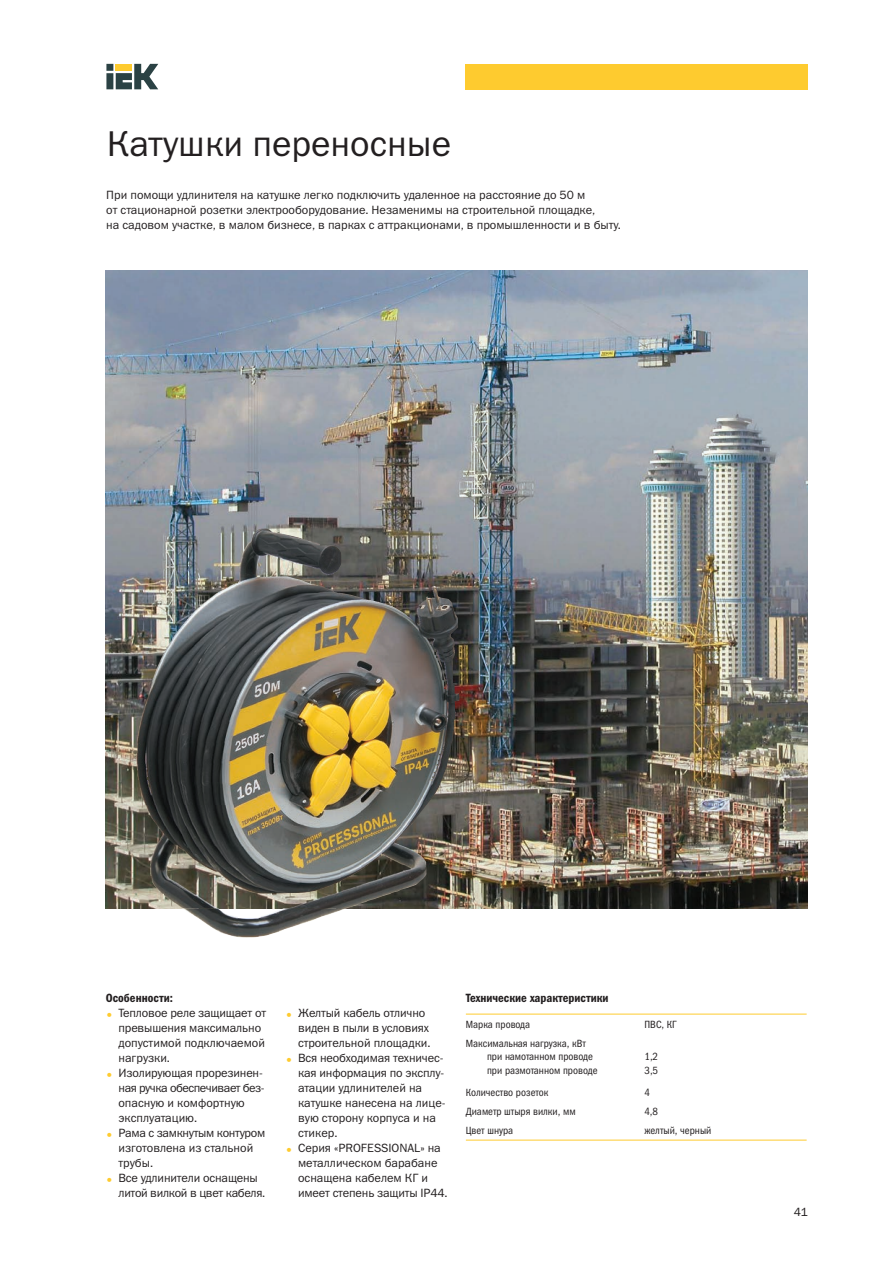
<style>
.page{position:relative;width:893px;height:1263px;background:#fff}
.page>*{position:absolute;margin:0;border:0;box-sizing:border-box;transform-origin:0 0}
.t1{font:36px "Franklin Gothic Book C";color:#231f20}
.t2{font:12px/15px "Franklin Gothic Book C";color:#231f20}
.t3{font:12px/15px "Franklin Gothic Book C";letter-spacing:-.025em;color:#231f20}
.t4{font:12px "Franklin Gothic Demi Cond C";color:#231f20}
.t5{font:10.5px/13.5px "Franklin Gothic Book Cond C";color:#231f20}
.s1{color:#fecb2f}
</style>
<div class="page">
<img style="left:106px;top:270px;width:702px;height:638px">
<svg style="left:106px;top:64px;width:52px;height:25px"></svg>
<div style="left:466px;top:64px;width:342px;height:25px;background:#fecb2f"></div>
<img style="left:182px;top:908px;width:165px;height:29px">
<img style="left:136px;top:529px;width:323px;height:379px">
<hr style="left:466px;top:1014px;width:341px;height:1px;background:#fecb2f">
<hr style="left:466px;top:1140px;width:341px;height:1px;background:#fecb2f">
<h1 class="t1" style="left:107px;top:132px;width:346px">Катушки переносные</h1>
<p class="t2" style="left:106px;top:188px;width:516px">При помощи удлинителя на катушке легко подключить удаленное на расстояние до 50 м<br>от стационарной розетки электрооборудование. Незаменимы на строительной площадке,<br>на садовом участке, в малом бизнесе, в парках с аттракционами, в промышленности и в быту.</p>
<p class="t4" style="left:106px;top:991px;width:69px">Особенности:</p>
<p class="t2" style="left:118px;top:1006px;width:149px;text-indent:-13px"><span class="s1">•</span> Тепловое реле защищает от превышения максимально допустимой подключаемой нагрузки.</p>
<p class="t2" style="left:119px;top:1066px;width:148px;text-indent:-13px"><span class="s1">•</span> Изолирующая прорезинен&shy;ная ручка обеспечивает без - опасную и комфортную эксплуатацию.</p>
<p class="t2" style="left:119px;top:1126px;width:148px;text-indent:-13px"><span class="s1">•</span> Рама с замкнутым контуром изготовлена из стальной трубы.</p>
<p class="t3" style="left:119px;top:1171px;width:148px;text-indent:-13px"><span class="s1">•</span> Все удлинители оснащены литой вилкой в цвет кабеля.</p>
<p class="t2" style="left:298px;top:1006px;width:134px;text-indent:-13px"><span class="s1">•</span> Желтый кабель отлично виден в пыли в условиях строи тельной площадки.</p>
<p class="t2" style="left:298px;top:1051px;width:149px;text-indent:-13px"><span class="s1">•</span> Вся необходимая техничес - кая информация по экс плу - а тации удлинителей на катушке нанесена на лице&shy;вую сторону корпуса и на стикер.</p>
<p class="t2" style="left:298px;top:1141px;width:151px;text-indent:-13px"><span class="s1">•</span> Серия «PROFESSIONAL» на металлическом барабане оснащена кабелем КГ и имеет степень защиты IP44.</p>
<p class="t4" style="left:466px;top:991px;width:144px">Технические характеристики</p>
<p class="t5" style="left:466px;top:1018px;width:66px">Марка провода</p>
<p class="t5" style="left:644px;top:1018px;width:34px">ПВС, КГ</p>
<p class="t5" style="left:487px;top:1037px;width:112px;text-indent:-21px">Максимальная нагрузка, кВт при намотанном проводе при размотанном проводе</p>
<p class="t5" style="left:644px;top:1051px;width:15px">1,2<br>3,5</p>
<p class="t5" style="left:466px;top:1086px;width:84px">Количество розеток</p>
<p class="t5" style="left:644px;top:1086px;width:7px">4</p>
<p class="t5" style="left:466px;top:1105px;width:111px">Диаметр штыря вилки, мм</p>
<p class="t5" style="left:644px;top:1105px;width:15px">4,8</p>
<p class="t5" style="left:466px;top:1124px;width:49px">Цвет шнура</p>
<p class="t5" style="left:644px;top:1124px;width:68px">желтый, черный</p>
<p class="t2" style="left:794px;top:1205px;width:16px">41</p>
</div>
